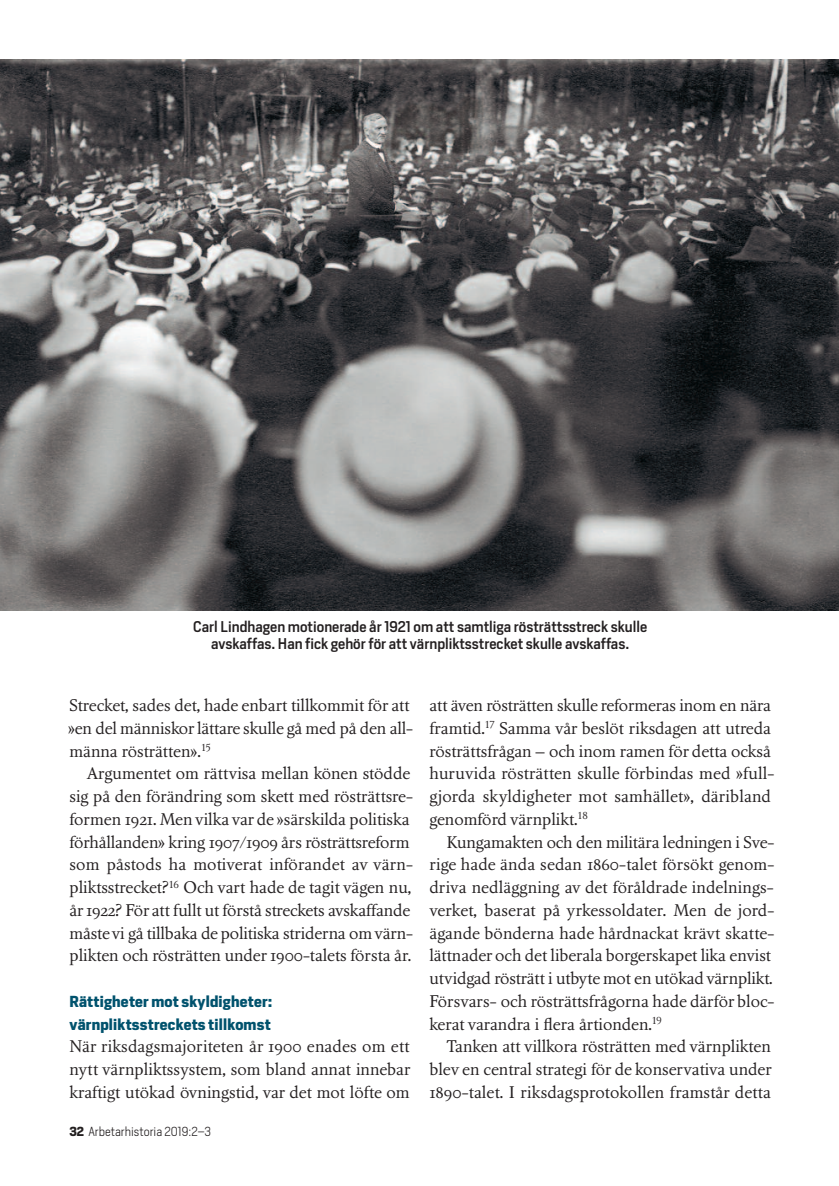
<style>
.page{position:relative;width:839px;height:1186px;background:#fff}
.page>*{position:absolute;margin:0;border:0;box-sizing:border-box;transform-origin:0 0}
.t1{font:16.62px/22.8px "Nordling BQ Reg Os F";color:#231f20}
.t2{font:700 14.88px/22.8px "Heron Sans";letter-spacing:.015em;color:#00526d}
.t3{font:500 14.53px/17.5px "Heron Sans";color:#231f20;text-align:center}
.t4{font:300 12.25px "Heron Sans";color:#231f20}
.s1{font-weight:700}
</style>
<div class="page">
<img style="left:0;top:60px;width:838px;height:550px">
<p class="t3" style="left:193px;top:619px;width:455px">Carl Lindhagen motionerade år 1921 om att samtliga rösträttsstreck skulle avskaffas. Han fick gehör för att värnpliktsstrecket skulle avskaffas.</p>
<p class="t1" style="left:68px;top:694px;width:346px">Strecket, sades det, hade enbart tillkommit för att »en del människorlättare skulle gå med på den all&shy;männa rösträtten».<sup>15</sup></p>
<p class="t1" style="left:69px;top:763px;width:345px;text-indent:17px">Argumentet om rättvisa mellan könen stödde sig på den förändring som skett med rösträttsre&shy;formen 1921. Men vilka var de »särskilda politiska förhållanden» kring 1907/1909 års rösträttsreform som påstods ha motiverat införandet av värn&shy;pliktsstrecket?<sup>16</sup> Och vart hade de tagit vägen nu, år1922? För att fullt ut förstå streckets avskaffande måstevi gå tillbaka de politiska striderna om värn&shy;plikten och rösträtten under 1900-talets första år.</p>
<p class="t2" style="left:69px;top:991px;width:204px">Rättigheter mot skyldigheter: värnpliktsstreckets tillkomst</p>
<p class="t1" style="left:69px;top:1036px;width:342px;text-align:justify">När riksdagsmajoriteten år 1900 enades om ett nytt värnpliktssystem, som bland annat innebar kraftigt utökad övningstid, var det mot löfte om</p>
<p class="t4" style="left:69px;top:1127px;width:143px"><span class="s1">32</span> Arbetarhistoria 2019:2–3</p>
<p class="t1" style="left:429px;top:694px;width:346px">att även rösträtten skulle reformeras inom en nära framtid.<sup>17</sup> Samma vår beslöt riksdagen att utreda rösträttsfrågan – och inom ramen för detta också huruvida rösträtten skulle förbindas med »full&shy;gjorda skyldigheter mot samhället», däribland genomförd värnplikt.<sup>18</sup></p>
<p class="t1" style="left:429px;top:831px;width:346px;text-indent:17px">Kungamakten och den militära ledningen i Sve&shy;rige hade ända sedan 1860-talet försökt genom&shy;driva nedläggning av det föråldrade indelnings&shy;verket, baserat på yrkessoldater. Men de jord&shy;ägande bönderna hade hårdnackat krävt skatte&shy;lättnader och det liberala borgerskapet lika envist utvidgad rösträtt i utbyte mot en utökad värnplikt.<br>Försvars- och rösträttsfrågorna hade därför bloc&shy;kerat varandra i flera årtionden.<sup>19</sup></p>
<p class="t1" style="left:429px;top:1036px;width:344px;text-align:justify;text-indent:17px">Tanken att villkora rösträtten med värnplikten blev en central strategi för de konservativa under 1890-talet. I riksdagsprotokollen framstår detta</p>
</div>
